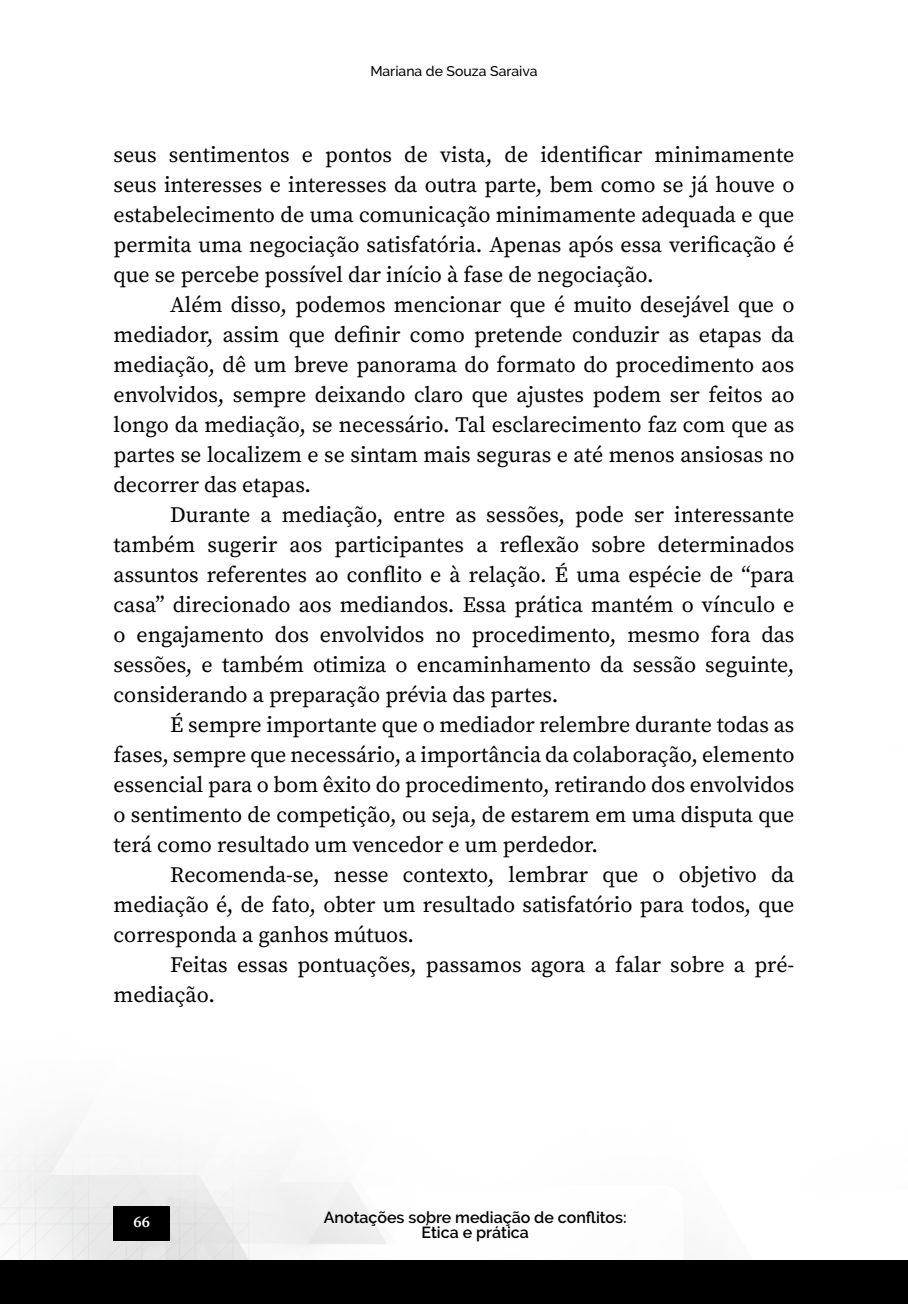
<style>
.page{position:relative;width:908px;height:1304px;background:#fff}
.page>*{position:absolute;margin:0;border:0;box-sizing:border-box;transform-origin:0 0}
.t1{font:22px/30px "Source Serif Pro";color:#000;text-align:justify}
.t2{font:600 16px/15.6px "Raleway";color:#000;text-align:center}
.t3{font:600 16px "Source Serif Pro";color:#fff}
.t4{font:500 14px "Raleway";color:#000}
</style>
<div class="page">
<img style="left:0;top:1125px;width:386px;height:135px">
<div style="left:113px;top:1206px;width:57px;height:34px;background:#000"></div>
<div style="left:0;top:1260px;width:907px;height:44px;background:#000"></div>
<p class="t4" style="left:370px;top:63px;width:169px">Mariana de Souza Saraiva</p>
<p class="t1" style="left:113px;top:140px;width:682px">seus sentimentos e pontos de vista, de identificar minimamente seus interesses e interesses da outra parte, bem como se já houve o estabelecimento de uma comunicação minimamente adequada e que permita uma negociação satisfatória. Apenas após essa verificação é que se percebe possível dar início à fase de negociação.</p>
<p class="t1" style="left:113px;top:290px;width:682px;text-indent:57px">Além disso, podemos mencionar que é muito desejável que o mediador, assim que definir como pretende conduzir as etapas da mediação, dê um breve panorama do formato do procedimento aos envolvidos, sempre deixando claro que ajustes podem ser feitos ao longo da mediação, se necessário. Tal esclarecimento faz com que as partes se localizem e se sintam mais seguras e até menos ansiosas no decorrer das etapas.</p>
<p class="t1" style="left:113px;top:500px;width:682px;text-indent:57px">Durante a mediação, entre as sessões, pode ser interessante também sugerir aos participantes a reflexão sobre determinados assuntos referentes ao conflito e à relação. É uma espécie de “para casa” direcionado aos mediandos. Essa prática mantém o vínculo e o engajamento dos envolvidos no procedimento, mesmo fora das sessões, e também otimiza o encaminhamento da sessão seguinte, considerando a preparação prévia das partes.</p>
<p class="t1" style="left:113px;top:710px;width:682px;text-indent:57px">É sempre importante que o mediador relembre durante todas as fases, sempre que necessário, a importância da colaboração, elemento essencial para o bom êxito do procedimento, retirando dos envolvidos o sentimento de competição, ou seja, de estarem em uma disputa que terá como resultado um vencedor e um perdedor.</p>
<p class="t1" style="left:113px;top:860px;width:682px;text-indent:57px">Recomenda-se, nesse contexto, lembrar que o objetivo da mediação é, de fato, obter um resultado satisfatório para todos, que corresponda a ganhos mútuos.</p>
<p class="t1" style="left:113px;top:950px;width:682px;text-indent:57px">Feitas essas pontuações, passamos agora a falar sobre a pré&shy;mediação.</p>
<p class="t3" style="left:133px;top:1211px;width:18px">66</p>
<p class="t2" style="left:323px;top:1209px;width:304px">Anotações sobre mediação de conflitos:<br>Ética e prática</p>
</div>
